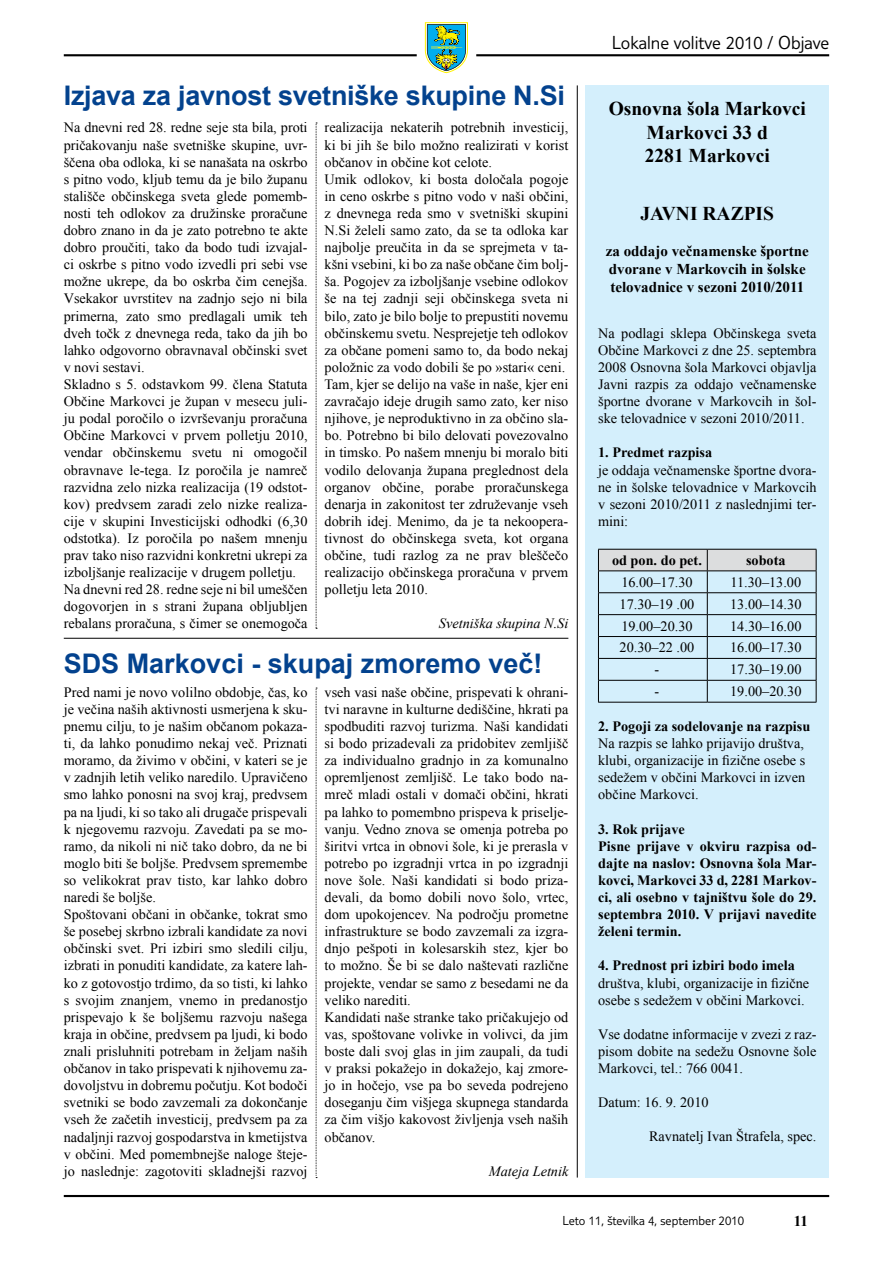
<style>
.page{position:relative;width:893px;height:1263px;background:#fff}
.page>*{position:absolute;margin:0;border:0;box-sizing:border-box;transform-origin:0 0}
.t1{font:700 27px "Arial";letter-spacing:-.01em;color:#03428e}
.t2{font:700 19.5px/23.4px "Times New Roman";color:#000;text-align:center}
.t3{font:300 19.5px "TUI Type";color:#000}
.t4{font:700 15px/18px "Times New Roman";color:#000}
.t5{font:14.25px/17.1px "Times New Roman";color:#000}
.t6{font:700 14.25px/17.1px "Times New Roman";color:#000}
.t7{font:italic 14.25px "Times New Roman";color:#000}
.t8{font:300 13.5px "TUI Type";color:#000}
</style>
<div class="page">
<hr style="left:64px;top:54px;width:353px;height:2px;background:#000">
<hr style="left:476px;top:54px;width:353px;height:2px;background:#000">
<hr style="left:64px;top:1195px;width:765px;height:2px;background:#000">
<svg style="left:425px;top:22px;width:43px;height:51px;background:#6fb69b"></svg>
<svg style="left:316px;top:688px;width:1px;height:490px"></svg>
<svg style="left:316px;top:123px;width:1px;height:506px"></svg>
<hr style="left:577px;top:85px;width:1px;height:1092px;background:#000">
<hr style="left:64px;top:638px;width:504px;height:1px;background:#000">
<div style="left:585px;top:85px;width:244px;height:1093px;background:#d4effc"></div>
<svg style="left:598px;top:549px;width:219px;height:153px"></svg>
<hr style="left:598px;top:702px;width:109px;height:1px;background:#000">
<hr style="left:707px;top:702px;width:109px;height:1px;background:#000">
<h1 class="t1" style="left:64px;top:77px;width:503px">Izjava za javnost svetniške skupine N.Si</h1>
<p class="t5" style="left:64px;top:119px;width:245px">Na dnevni red 28. redne seje sta bila, proti pričakovanju naše svetniške skupine, uvr&shy;ščena oba odloka, ki se nanašata na oskrbo s pitno vodo, kljub temu da je bilo županu stališče občinskega sveta glede pomemb&shy;nosti teh odlokov za družinske proračune dobro znano in da je zato potrebno te akte dobro proučiti, tako da bodo tudi izvajal&shy;ci oskrbe s pitno vodo izvedli pri sebi vse možne ukrepe, da bo oskrba čim cenejša.<br>Vsekakor uvrstitev na zadnjo sejo ni bila primerna, zato smo predlagali umik teh dveh točk z dnevnega reda, tako da jih bo lahko odgovorno obravnaval občinski svet v novi sestavi.<br>Skladno s 5. odstavkom 99. člena Statuta Občine Markovci je župan v mesecu juli&shy;ju podal poročilo o izvrševanju proračuna Občine Markovci v prvem polletju 2010, vendar občinskemu svetu ni omogočil obravnave le-tega. Iz poročila je namreč razvidna zelo nizka realizacija (19 odstot&shy;kov) predvsem zaradi zelo nizke realiza&shy;cije v skupini Investicijski odhodki (6,30 odstotka). Iz poročila po našem mnenju prav tako niso razvidni konkretni ukrepi za izboljšanje realizacije v drugem polletju.<br>Na dnevni red 28. redne seje ni bil umeščen dogovorjen in s strani župana obljubljen rebalans proračuna, s čimer se onemogoča</p>
<p class="t5" style="left:325px;top:119px;width:245px">realizacija nekaterih potrebnih investicij, ki bi jih še bilo možno realizirati v korist občanov in občine kot celote.<br>Umik odlokov, ki bosta določala pogoje in ceno oskrbe s pitno vodo v naši občini, z dnevnega reda smo v svetniški skupini N.Si želeli samo zato, da se ta odloka kar najbolje preučita in da se sprejmeta v ta&shy;kšni vsebini, ki bo za naše občane čim bolj&shy;ša. Pogojev za izboljšanje vsebine odlokov še na tej zadnji seji občinskega sveta ni bilo, zato je bilo bolje to prepustiti novemu občinskemu svetu. Nesprejetje teh odlokov za občane pomeni samo to, da bodo nekaj položnic za vodo dobili še po »stari« ceni.<br>Tam, kjer se delijo na vaše in naše, kjer eni zavračajo ideje drugih samo zato, ker niso njihove, je neproduktivno in za občino sla&shy;bo. Potrebno bi bilo delovati povezovalno in timsko. Po našem mnenju bi moralo biti vodilo delovanja župana preglednost dela organov občine, porabe proračunskega denarja in zakonitost ter združevanje vseh dobrih idej. Menimo, da je ta nekoopera&shy;tivnost do občinskega sveta, kot organa občine, tudi razlog za ne prav bleščečo realizacijo občinskega proračuna v prvem polletju leta 2010.</p>
<p class="t7" style="left:439px;top:614px;width:131px">Svetniška skupina N.Si</p>
<h1 class="t1" style="left:64px;top:646px;width:480px">SDS Markovci - skupaj zmoremo več!</h1>
<p class="t5" style="left:64px;top:683px;width:245px">Pred nami je novo volilno obdobje, čas, ko je večina naših aktivnosti usmerjena k sku&shy;pnemu cilju, to je našim občanom pokaza&shy;ti, da lahko ponudimo nekaj več. Priznati moramo, da živimo v občini, v kateri se je v zadnjih letih veliko naredilo. Upravičeno smo lahko ponosni na svoj kraj, predvsem pa na ljudi, ki so tako ali drugače prispevali k njegovemu razvoju. Zavedati pa se mo&shy;ramo, da nikoli ni nič tako dobro, da ne bi moglo biti še boljše. Predvsem spremembe so velikokrat prav tisto, kar lahko dobro naredi še boljše.<br>Spoštovani občani in občanke, tokrat smo še posebej skrbno izbrali kandidate za novi občinski svet. Pri izbiri smo sledili cilju, izbrati in ponuditi kandidate, za katere lah&shy;ko z gotovostjo trdimo, da so tisti, ki lahko s svojim znanjem, vnemo in predanostjo prispevajo k še boljšemu razvoju našega kraja in občine, predvsem pa ljudi, ki bodo znali prisluhniti potrebam in željam naših občanov in tako prispevati k njihovemu za&shy;dovoljstvu in dobremu počutju. Kot bodoči svetniki se bodo zavzemali za dokončanje vseh že začetih investicij, predvsem pa za nadaljnji razvoj gospodarstva in kmetijstva v občini. Med pomembnejše naloge šteje&shy;jo naslednje: zagotoviti skladnejši razvoj</p>
<p class="t5" style="left:325px;top:683px;width:245px">vseh vasi naše občine, prispevati k ohrani&shy;tvi naravne in kulturne dediščine, hkrati pa spodbuditi razvoj turizma. Naši kandidati si bodo prizadevali za pridobitev zemljišč za individualno gradnjo in za komunalno opremljenost zemljišč. Le tako bodo na&shy;mreč mladi ostali v domači občini, hkrati pa lahko to pomembno prispeva k priselje&shy;vanju. Vedno znova se omenja potreba po širitvi vrtca in obnovi šole, ki je prerasla v potrebo po izgradnji vrtca in po izgradnji nove šole. Naši kandidati si bodo priza&shy;devali, da bomo dobili novo šolo, vrtec, dom upokojencev. Na področju prometne infrastrukture se bodo zavzemali za izgra&shy;dnjo pešpoti in kolesarskih stez, kjer bo to možno. Še bi se dalo naštevati različne projekte, vendar se samo z besedami ne da veliko narediti.<br>Kandidati naše stranke tako pričakujejo od vas, spoštovane volivke in volivci, da jim boste dali svoj glas in jim zaupali, da tudi v praksi pokažejo in dokažejo, kaj zmore&shy;jo in hočejo, vse pa bo seveda podrejeno doseganju čim višjega skupnega standarda za čim višjo kakovost življenja vseh naših občanov.</p>
<p class="t7" style="left:489px;top:1161px;width:81px">Mateja Letnik</p>
<h2 class="t3" style="left:612px;top:32px;width:219px">Lokalne volitve 2010 / Objave</h2>
<h2 class="t2" style="left:609px;top:97px;width:199px">Osnovna šola Markovci<br>Markovci 33 d<br>2281 Markovci</h2>
<h2 class="t2" style="left:641px;top:201px;width:135px">JAVNI RAZPIS</h2>
<p class="t4" style="left:606px;top:241px;width:204px">za oddajo večnamenske športne dvorane v Markovcih in šolske telovadnice v sezoni 2010/2011</p>
<p class="t5" style="left:598px;top:324px;width:220px;text-align:justify">Na podlagi sklepa Občinskega sveta Občine Markovci z dne 25. septembra 2008 Osnovna šola Markovci objavlja Javni razpis za oddajo večnamenske športne dvorane v Markovcih in šol&shy;ske telovadnice v sezoni 2010/2011.</p>
<p class="t6" style="left:598px;top:444px;width:116px">1. Predmet razpisa</p>
<p class="t5" style="left:598px;top:461px;width:220px;text-align:justify">je oddaja večnamenske športne dvora&shy;ne in šolske telovadnice v Markovcih v sezoni 2010/2011 z naslednjimi ter&shy;mini:</p>
<p class="t6" style="left:612px;top:551px;width:91px">od pon. do pet.</p>
<p class="t6" style="left:746px;top:551px;width:41px">sobota</p>
<p class="t5" style="left:621px;top:573px;width:73px">16.00–17.30</p>
<p class="t5" style="left:730px;top:573px;width:72px">11.30–13.00</p>
<p class="t5" style="left:620px;top:595px;width:76px">17.30–19 .00</p>
<p class="t5" style="left:730px;top:595px;width:73px">13.00–14.30</p>
<p class="t5" style="left:621px;top:617px;width:73px">19.00–20.30</p>
<p class="t5" style="left:730px;top:617px;width:73px">14.30–16.00</p>
<p class="t5" style="left:620px;top:639px;width:76px">20.30–22 .00</p>
<p class="t5" style="left:730px;top:639px;width:73px">16.00–17.30</p>
<p class="t5" style="left:655px;top:661px;width:6px">-</p>
<p class="t5" style="left:730px;top:661px;width:73px">17.30–19.00</p>
<p class="t5" style="left:655px;top:683px;width:6px">-</p>
<p class="t5" style="left:730px;top:683px;width:73px">19.00–20.30</p>
<p class="t6" style="left:598px;top:717px;width:214px">2. Pogoji za sodelovanje na razpisu</p>
<p class="t5" style="left:598px;top:734px;width:209px;text-align:justify">Na razpis se lahko prijavijo društva, klubi, organizacije in fizične osebe s sedežem v občini Markovci in izven občine Markovci.</p>
<p class="t6" style="left:598px;top:820px;width:220px">3. Rok prijave<br>Pisne prijave v okviru razpisa od&shy;dajte na naslov: Osnovna šola Mar&shy;kovci, Markovci 33 d, 2281 Markov&shy;ci, ali osebno v tajništvu šole do 29. septembra 2010. V prijavi navedite želeni termin.</p>
<p class="t6" style="left:598px;top:957px;width:198px">4. Prednost pri izbiri bodo imela</p>
<p class="t5" style="left:598px;top:974px;width:213px">društva, klubi, organizacije in fizične osebe s sedežem v občini Markovci.</p>
<p class="t5" style="left:598px;top:1025px;width:220px;text-align:justify">Vse dodatne informacije v zvezi z raz&shy;pisom dobite na sedežu Osnovne šole Markovci, tel.: 766 0041.</p>
<p class="t5" style="left:598px;top:1094px;width:112px">Datum: 16. 9. 2010</p>
<p class="t5" style="left:649px;top:1128px;width:169px">Ravnatelj Ivan Štrafela, spec.</p>
<p class="t8" style="left:562px;top:1213px;width:183px">Leto 11, številka 4, september 2010</p>
<p class="t4" style="left:794px;top:1211px;width:16px">11</p>
</div>
